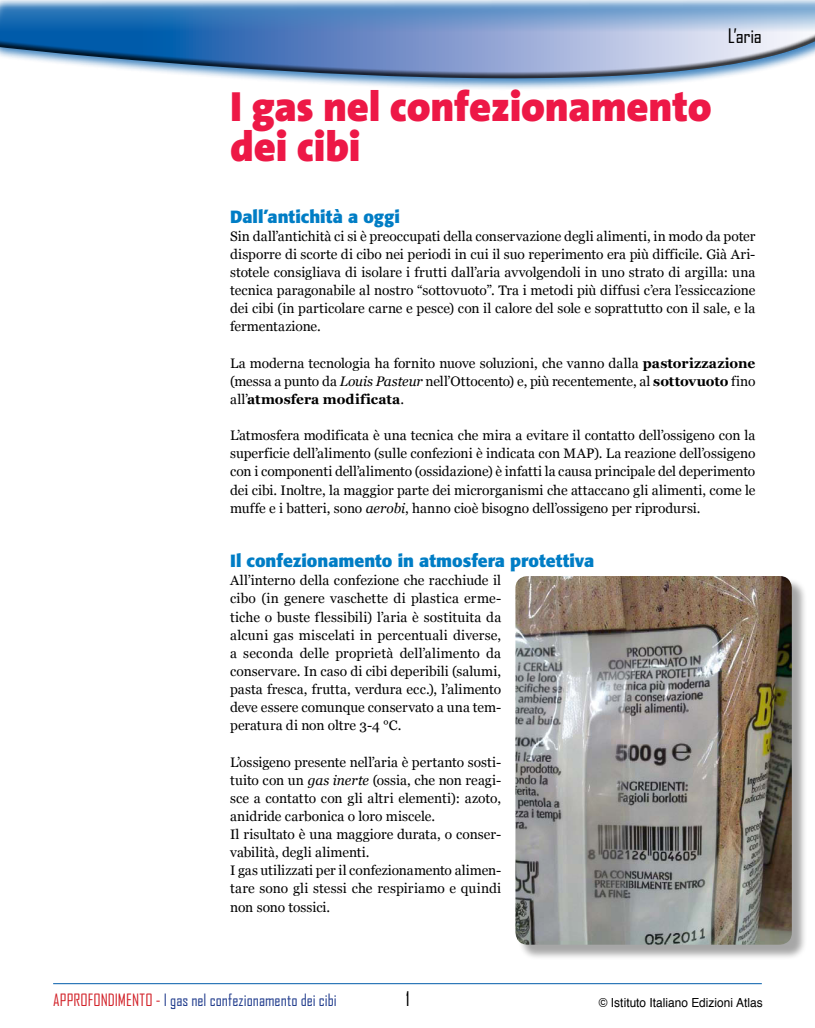
<style>
.page{position:relative;width:815px;height:1028px;background:#fff}
.page>*{position:absolute;margin:0;border:0;box-sizing:border-box;transform-origin:0 0}
.titolo_paragrafo_THE{font:900 42.5px/40px "The Sans";letter-spacing:-.005em;color:#ed1846}
.Normale{font:19.38px "Agency FB";color:#000}
.KOZUCA_Mincho_Pro_R{font:19.12px "Agency FB";color:#000;scale:1.11 1}
.Titolo_1{font:700 17.5px "Formata";color:#007dc5}
.Normale-2{font:16.25px "Agency FB";color:#25408f}
.Normale-3{font:13.75px/18.1px "Georgia";color:#000;text-align:justify}
.Corpo_del_testo{font:13.75px/18.1px "Georgia";color:#000;text-align:justify}
.x_INCISI_tris{font:12.5px "Helvetica";letter-spacing:.005em;color:#000;scale:.95 1}
.s1{font-weight:700}
.s2{font-style:italic}
.s3{color:#d2232a}
</style>
<div class="page">
<div style="left:0;top:0;width:815px;height:91px;background:#005baa;opacity:.74"></div>
<div style="left:0;top:0;width:815px;height:80px;background:#000;opacity:.75"></div>
<hr style="left:53px;top:983px;width:709px;height:1px;background:#005baa">
<div style="left:517px;top:578px;width:290px;height:382px;background:#000;opacity:.35"></div>
<img style="left:515px;top:576px;width:277px;height:368px">
<p class="KOZUCA_Mincho_Pro_R" style="left:728px;top:24px;width:32px">L’aria</p>
<p class="titolo_paragrafo_THE" style="left:230px;top:86px;width:483px">I gas nel confezionamento dei cibi</p>
<p class="Titolo_1" style="left:230px;top:205px;width:171px">Dall’antichità a oggi</p>
<p class="Normale-3" style="left:230px;top:227px;width:527px">Sin dall’antichità ci si è preoccupati della conservazione degli alimenti, in modo da poter disporre di scorte di cibo nei periodi in cui il suo reperimento era più difficile. Già Ari&shy;stotele consigliava di isolare i frutti dall’aria avvolgendoli in uno strato di argilla: una tecnica paragonabile al nostro “sottovuoto”. Tra i metodi più diffusi c’era l’essiccazione dei cibi (in particolare carne e pesce) con il calore del sole e soprattutto con il sale, e la fermentazione.</p>
<p class="Normale-3" style="left:230px;top:354px;width:527px">La moderna tecnologia ha fornito nuove soluzioni, che vanno dalla <span class="s1">pastorizzazione </span>(messa a punto da <span class="s2">Louis Pasteur</span> nell’Ottocento) e, più recentemente, al <span class="s1">sottovuoto</span> fino all’<span class="s1">atmosfera modificata</span>.</p>
<p class="Normale-3" style="left:230px;top:426px;width:527px">L’atmosfera modificata è una tecnica che mira a evitare il contatto dell’ossigeno con la superficie dell’alimento (sulle confezioni è indicata con MAP). La reazione dell’ossigeno con i componenti dell’alimento (ossidazione) è infatti la causa principale del deperimento dei cibi. Inoltre, la maggior parte dei microrganismi che attaccano gli alimenti, come le muffe e i batteri, sono <span class="s2">aerobi</span>, hanno cioè bisogno dell’ossigeno per riprodursi.</p>
<p class="Titolo_1" style="left:230px;top:550px;width:366px">Il confezionamento in atmosfera protettiva</p>
<p class="Corpo_del_testo" style="left:230px;top:572px;width:273px">All’interno della confezione che racchiude il cibo (in genere vaschette di plastica erme&shy;tiche o buste flessibili) l’aria è sostituita da alcuni gas miscelati in percentuali diverse, a seconda delle proprietà dell’alimento da conservare. In caso di cibi deperibili (salumi, pasta fresca, frutta, verdura ecc.), l’alimento deve essere comunque conservato a una tem&shy;peratura di non oltre 3-4 °C.</p>
<p class="Normale-3" style="left:230px;top:753px;width:273px">L’ossigeno presente nell’aria è pertanto sosti&shy;tuito con un <span class="s2">gas inerte</span> (ossia, che non reagi&shy;sce a contatto con gli altri elementi): azoto, anidride carbonica o loro miscele.</p>
<p class="Normale-3" style="left:230px;top:825px;width:273px">Il risultato è una maggiore durata, o conser&shy;vabilità, degli alimenti.</p>
<p class="Normale-3" style="left:230px;top:861px;width:273px">I gas utilizzati per il confezionamento alimen&shy;tare sono gli stessi che respiriamo e quindi non sono tossici.</p>
<p class="Normale-2" style="left:53px;top:990px;width:285px"><span class="s3">APPROFONDIMENTO -</span> I gas nel confezionamento dei cibi</p>
<p class="Normale" style="left:406px;top:987px;width:5px">1</p>
<p class="x_INCISI_tris" style="left:599px;top:993px;width:174px">© Istituto Italiano Edizioni Atlas</p>
</div>
